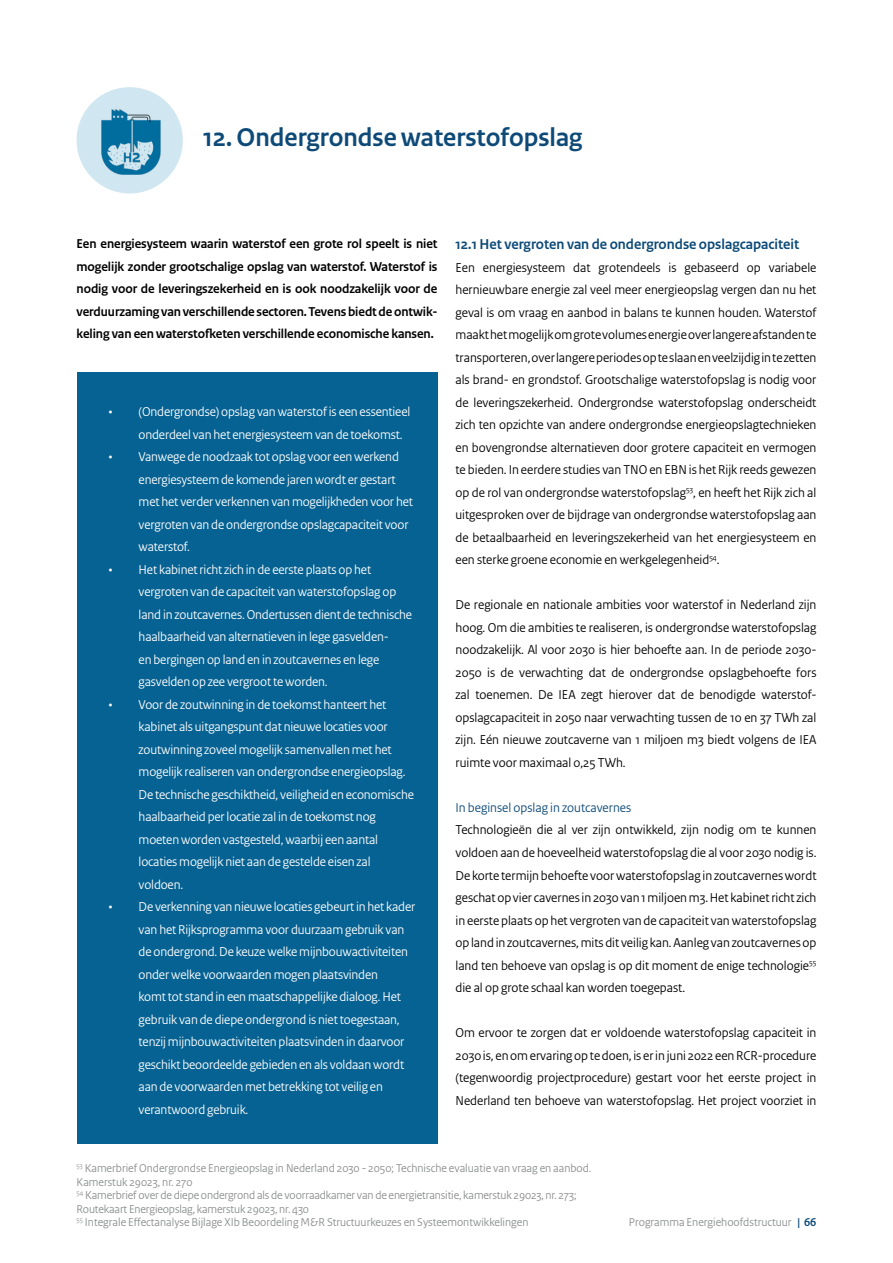
<style>
.page{position:relative;width:893px;height:1263px;background:#fff}
.page>*{position:absolute;margin:0;border:0;box-sizing:border-box;transform-origin:0 0}
.t1{font:700 27px "Rijksoverheid Sans Heading";color:#0d4a78}
.t2{font:700 15px "Rijksoverheid Sans Heading";color:#0d4a78}
.t3{font:13.5px/22.5px "Rijksoverheid Sans Heading";color:#000;text-align:justify}
.t4{font:13.5px/22.5px "Rijksoverheid Sans Heading";letter-spacing:-.01em;color:#fff}
.t5{font:700 13.5px/22.5px "Rijksoverheid Sans Heading";letter-spacing:-.005em;color:#000;text-align:justify}
.t6{font:13.5px "Rijksoverheid Sans Heading";color:#0d4a78}
.t7{font:12px/13.5px "Rijksoverheid Sans Heading";color:#8b8e8f}
.s1{font-weight:700;color:#0d4a78}
</style>
<div class="page">
<div style="left:77px;top:372px;width:360px;height:772px;background:#066292"></div>
<div style="left:77px;top:87px;width:106px;height:106px;background:#d0e7f2;border-radius:50%"></div>
<img style="left:88px;top:103px;width:89px;height:72px">
<h1 class="t1" style="left:203px;top:122px;width:381px">12. Ondergrondse waterstofopslag</h1>
<p class="t5" style="left:77px;top:233px;width:362px">Een energiesysteem waarin waterstof een grote rol speelt is niet mogelijk zonder grootschalige opslag van waterstof. Waterstof is nodig voor de leveringszekerheid en is ook noodzakelijk voor de verduurzaming van verschillende sectoren. Tevens biedt de ontwik&shy;keling van een waterstofketen verschillende economische kansen.</p>
<p class="t2" style="left:455px;top:236px;width:345px">12.1 Het vergroten van de ondergrondse opslagcapaciteit</p>
<p class="t3" style="left:455px;top:256px;width:362px">Een energiesysteem dat grotendeels is gebaseerd op variabele hernieuwbare energie zal veel meer energieopslag vergen dan nu het geval is om vraag en aanbod in balans te kunnen houden. Waterstof maakt het mogelijk om grote volumes energie over langere afstanden te transporteren, over langere periodes op te slaan en veelzijdig in te zetten als brand- en grondstof. Grootschalige waterstofopslag is nodig voor de leveringszekerheid. Ondergrondse waterstofopslag onderscheidt zich ten opzichte van andere ondergrondse energieopslagtechnieken en bovengrondse alternatieven door grotere capaciteit en vermogen te bieden. In eerdere studies van TNO en EBN is het Rijk reeds gewezen op de rol van ondergrondse waterstofopslag<sup>53</sup>, en heeft het Rijk zich al uitgesproken over de bijdrage van ondergrondse waterstofopslag aan de betaalbaarheid en leveringszekerheid van het energiesysteem en een sterke groene economie en werkgelegenheid<sup>54</sup>.</p>
<p class="t3" style="left:455px;top:594px;width:362px">De regionale en nationale ambities voor waterstof in Nederland zijn hoog. Om die ambities te realiseren, is ondergrondse waterstofopslag noodzakelijk. Al voor 2030 is hier behoefte aan. In de periode 2030- 2050 is de verwachting dat de ondergrondse opslagbehoefte fors zal toenemen. De IEA zegt hierover dat de benodigde waterstof&shy;opslagcapaciteit in 2050 naar verwachting tussen de 10 en 37 TWh zal zijn. Eén nieuwe zoutcaverne van 1 miljoen m3 biedt volgens de IEA ruimte voor maximaal 0,25 TWh.</p>
<p class="t6" style="left:455px;top:800px;width:177px">In beginsel opslag in zoutcavernes</p>
<p class="t3" style="left:455px;top:819px;width:362px">Technologieën die al ver zijn ontwikkeld, zijn nodig om te kunnen voldoen aan de hoeveelheid waterstofopslag die al voor 2030 nodig is.<br>De korte termijn behoefte voor waterstofopslag in zoutcavernes wordt geschat op vier cavernes in 2030 van 1 miljoen m3. Het kabinet richt zich in eerste plaats op het vergroten van de capaciteit van waterstofopslag op land in zoutcavernes, mits dit veilig kan. Aanleg van zoutcavernes op land ten behoeve van opslag is op dit moment de enige technologie<sup>55 </sup>die al op grote schaal kan worden toegepast.</p>
<p class="t3" style="left:455px;top:1021px;width:362px">Om ervoor te zorgen dat er voldoende waterstofopslag capaciteit in 2030 is, en om ervaring op te doen, is er in juni 2022 een RCR-procedure (tegenwoordig projectprocedure) gestart voor het eerste project in Nederland ten behoeve van waterstofopslag. Het project voorziet in</p>
<p class="t4" style="left:139px;top:401px;width:273px;text-indent:-30px">• (Ondergrondse) opslag van waterstof is een essentieel onderdeel van het energiesysteem van de toekomst.</p>
<p class="t4" style="left:139px;top:446px;width:276px;text-indent:-30px">• Vanwege de noodzaak tot opslag voor een werkend energiesysteem de komende jaren wordt er gestart met het verder verkennen van mogelijkheden voor het vergroten van de ondergrondse opslagcapaciteit voor waterstof.</p>
<p class="t4" style="left:139px;top:558px;width:275px;text-indent:-30px">• Het kabinet richt zich in de eerste plaats op het vergroten van de capaciteit van waterstofopslag op land in zoutcavernes. Ondertussen dient de technische haalbaarheid van alternatieven in lege gasvelden-<br>en bergingen op land en in zoutcavernes en lege gasvelden op zee vergroot te worden.</p>
<p class="t4" style="left:139px;top:693px;width:277px;text-indent:-30px">• Voor de zoutwinning in de toekomst hanteert het kabinet als uitgangspunt dat nieuwe locaties voor zoutwinning zoveel mogelijk samenvallen met het mogelijk realiseren van ondergrondse energieopslag.<br>De technische geschiktheid, veiligheid en economische haalbaarheid per locatie zal in de toekomst nog moeten worden vastgesteld, waarbij een aantal locaties mogelijk niet aan de gestelde eisen zal voldoen.</p>
<p class="t4" style="left:139px;top:896px;width:278px;text-indent:-30px">• De verkenning van nieuwe locaties gebeurt in het kader van het Rijksprogramma voor duurzaam gebruik van de ondergrond. De keuze welke mijnbouwactiviteiten onder welke voorwaarden mogen plaatsvinden<br>komt tot stand in een maatschappelijke dialoog. Het gebruik van de diepe ondergrond is niet toegestaan, tenzij mijnbouwactiviteiten plaatsvinden in daarvoor geschikt beoordeelde gebieden en als voldaan wordt aan de voorwaarden met betrekking tot veilig en verantwoord gebruik.</p>
<p class="t7" style="left:77px;top:1162px;width:516px"><sup>53</sup> Kamerbrief Ondergrondse Energieopslag in Nederland 2030 - 2050; Technische evaluatie van vraag en aanbod.<br>Kamerstuk 29023, nr. 270<br><sup>54</sup> Kamerbrief over de diepe ondergrond als de voorraadkamer van de energietransitie, kamerstuk 29023, nr. 273; Routekaart Energieopslag, kamerstuk 29023, nr. 430<br><sup>55</sup> Integrale Effectanalyse Bijlage XIb Beoordeling M&amp;R Structuurkeuzes en Systeemontwikkelingen</p>
<p class="t7" style="left:629px;top:1216px;width:189px">Programma Energiehoofdstructuur <span class="s1">| 66</span></p>
</div>
